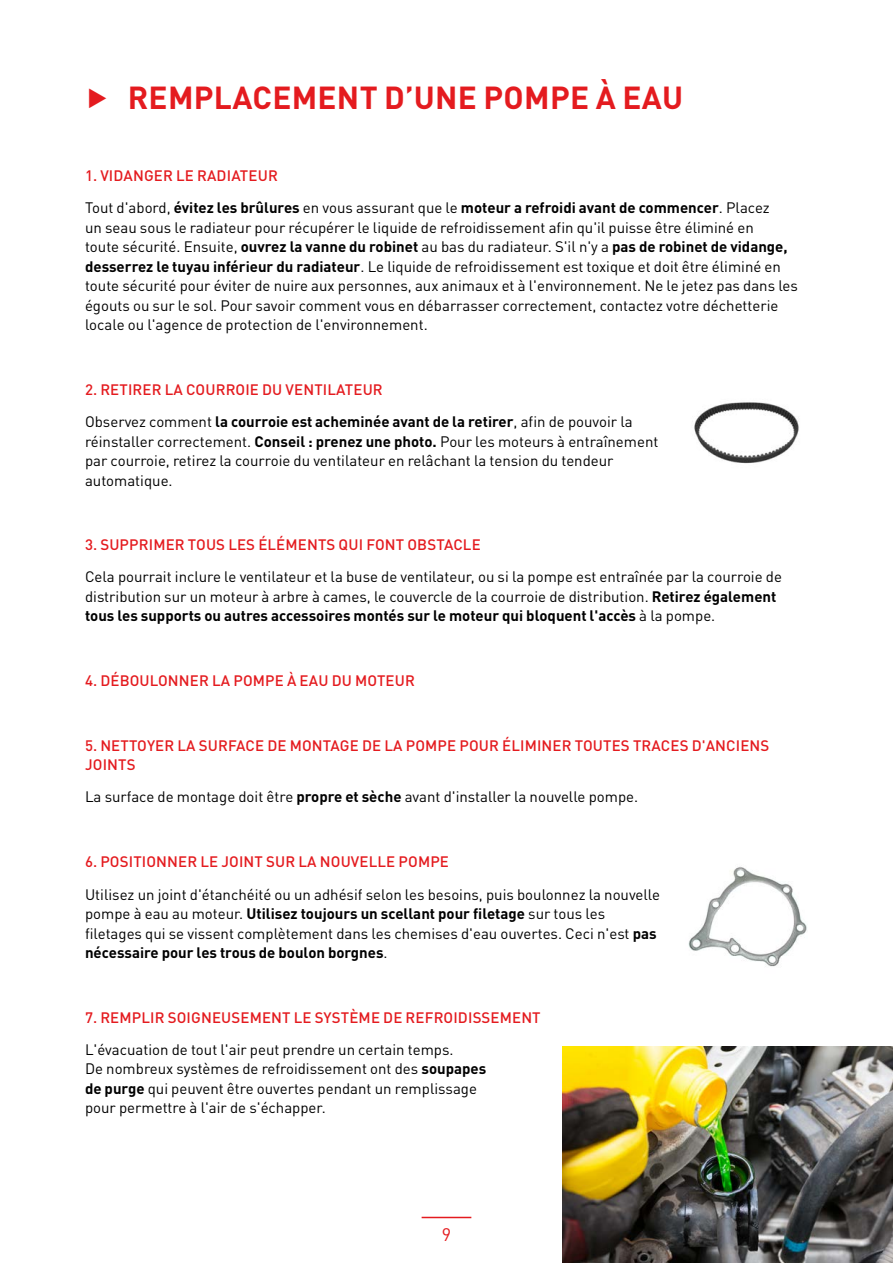
<style>
.page{position:relative;width:893px;height:1263px;background:#fff}
.page>*{position:absolute;margin:0;border:0;box-sizing:border-box;transform-origin:0 0}
.t1{font:700 31.5px "TVH Pro";letter-spacing:.01em;color:#e41b1f}
.t2{font:18px "TVH Pro";color:#e41b1f}
.t3{font:15px/19.5px "TVH Pro";color:#000}
.t4{font:500 15px/19.5px "TVH Pro";letter-spacing:.01em;color:#e41b1f}
.t5{font:700 15px/32.2px "TVH Pro";color:#000}
.s1{font-weight:500;color:#e41b1f}
.s2{font-weight:400}
.s3{font-weight:700}
</style>
<div class="page">
<hr style="left:422px;top:1217px;width:49px;height:1px;background:#e41b1f">
<img style="left:694px;top:402px;width:105px;height:62px">
<img style="left:688px;top:866px;width:119px;height:101px">
<img style="left:562px;top:1047px;width:331px;height:216px">
<h1 class="t1" style="left:85px;top:71px;width:599px">▶ REMPLACEMENT D’UNE POMPE À EAU</h1>
<p class="t5" style="left:85px;top:158px;width:686px"><span class="s1">1. VIDANGER LE RADIATEUR<br></span><span class="s2">Tout d'abord,</span> évitez les brûlures <span class="s2">en vous assurant que le</span> moteur a refroidi avant de commencer<span class="s2">. Placez</span></p>
<p class="t3" style="left:85px;top:216px;width:714px">un seau sous le radiateur pour récupérer le liquide de refroidissement afin qu'il puisse être éliminé en<br>toute sécurité. Ensuite, <span class="s3">ouvrez la vanne du robinet</span> au bas du radiateur. S'il n'y a <span class="s3">pas de robinet de vidange, desserrez le tuyau inférieur du radiateur</span>. Le liquide de refroidissement est toxique et doit être éliminé en toute sécurité pour éviter de nuire aux personnes, aux animaux et à l'environnement. Ne le jetez pas dans les égouts ou sur le sol. Pour savoir comment vous en débarrasser correctement, contactez votre déchetterie locale ou l'agence de protection de l'environnement.</p>
<p class="t5" style="left:85px;top:372px;width:549px"><span class="s1">2. RETIRER LA COURROIE DU VENTILATEUR<br></span><span class="s2">Observez comment</span> la courroie est acheminée avant de la retirer<span class="s2">, afin de pouvoir la</span></p>
<p class="t3" style="left:85px;top:430px;width:575px">réinstaller correctement. <span class="s3">Conseil : prenez une photo.</span> Pour les moteurs à entraînement par courroie, retirez la courroie du ventilateur en relâchant la tension du tendeur automatique.</p>
<p class="t4" style="left:85px;top:533px;width:397px">3. SUPPRIMER TOUS LES ÉLÉMENTS QUI FONT OBSTACLE</p>
<p class="t3" style="left:85px;top:566px;width:698px">Cela pourrait inclure le ventilateur et la buse de ventilateur, ou si la pompe est entraînée par la courroie de distribution sur un moteur à arbre à cames, le couvercle de la courroie de distribution. <span class="s3">Retirez également tous les supports ou autres accessoires montés sur le moteur qui bloquent l'accès</span> à la pompe.</p>
<p class="t4" style="left:85px;top:669px;width:331px">4. DÉBOULONNER LA POMPE À EAU DU MOTEUR</p>
<p class="t4" style="left:85px;top:734px;width:686px">5. NETTOYER LA SURFACE DE MONTAGE DE LA POMPE POUR ÉLIMINER TOUTES TRACES D'ANCIENS<br>JOINTS</p>
<p class="t3" style="left:85px;top:786px;width:555px">La surface de montage doit être <span class="s3">propre et sèche</span> avant d'installer la nouvelle pompe.</p>
<p class="t4" style="left:85px;top:850px;width:365px">6. POSITIONNER LE JOINT SUR LA NOUVELLE POMPE</p>
<p class="t3" style="left:85px;top:883px;width:577px">Utilisez un joint d'étanchéité ou un adhésif selon les besoins, puis boulonnez la nouvelle pompe à eau au moteur. <span class="s3">Utilisez toujours un scellant pour filetage</span> sur tous les filetages qui se vissent complètement dans les chemises d'eau ouvertes. Ceci n'est <span class="s3">pas nécessaire pour les trous de boulon borgnes</span>.</p>
<p class="t4" style="left:85px;top:1006px;width:457px">7. REMPLIR SOIGNEUSEMENT LE SYSTÈME DE REFROIDISSEMENT</p>
<p class="t3" style="left:85px;top:1038px;width:403px">L'évacuation de tout l'air peut prendre un certain temps.<br>De nombreux systèmes de refroidissement ont des <span class="s3">soupapes de purge</span> qui peuvent être ouvertes pendant un remplissage pour permettre à l'air de s'échapper.</p>
<p class="t2" style="left:442px;top:1221px;width:11px">9</p>
</div>
